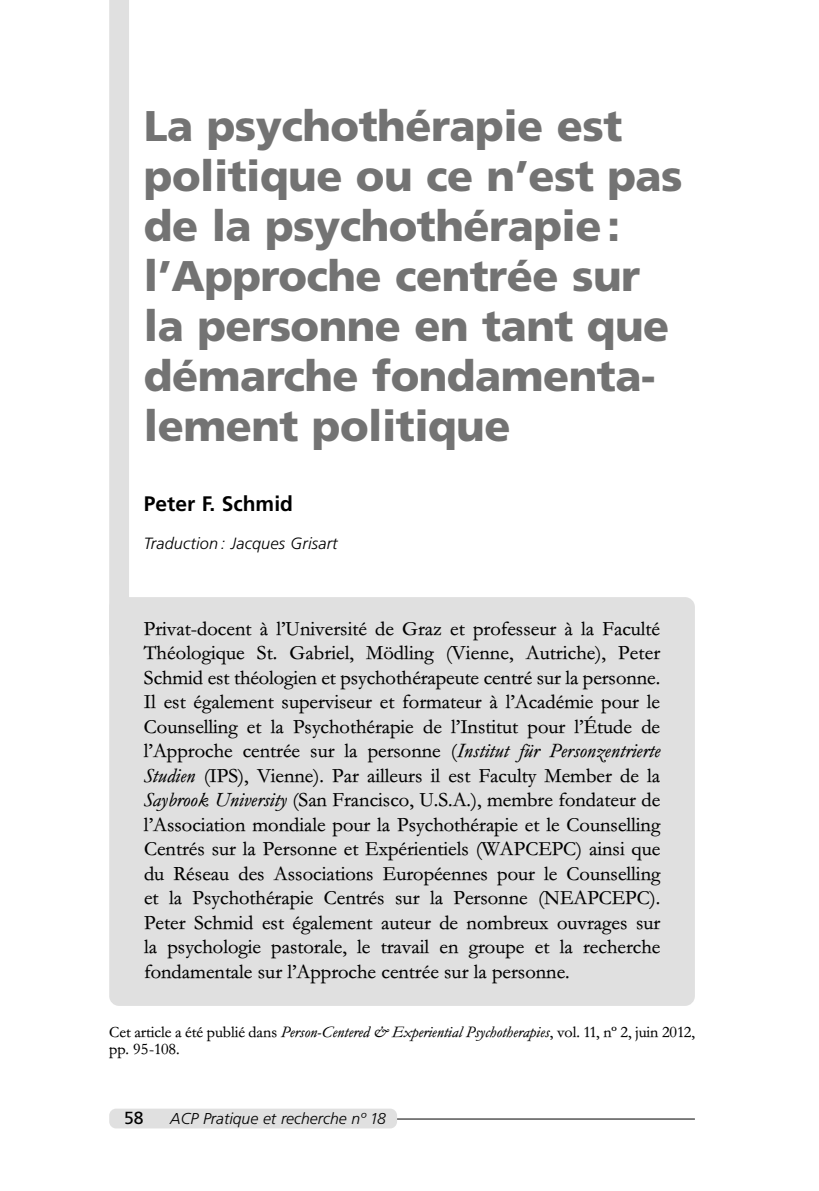
<style>
.page{position:relative;width:819px;height:1191px;background:#fff}
.page>*{position:absolute;margin:0;border:0;box-sizing:border-box;transform-origin:0 0}
.t1{font:900 42.88px/49.9px "Frutiger";letter-spacing:-.01em;color:#737373}
.t2{font:700 21px "Frutiger";color:#000}
.t3{font:20.47px/24.5px "Gar M Two";color:#000;text-align:justify}
.t4{font:17.5px "Frutiger";color:#000}
.t5{font:italic 300 16.28px "Frutiger";letter-spacing:.01em;color:#000}
.t6{font:16.1px/17.5px "Gar M Two";color:#000}
.t7{font:italic 300 15.75px "Frutiger";color:#000}
.s1{font-style:italic}
</style>
<div class="page">
<div style="left:109px;top:597px;width:585px;height:409px;background:#e0e0e0;border-radius:10px"></div>
<div style="left:109px;top:0;width:20px;height:604px;background:#e0e0e0"></div>
<div style="left:109px;top:1108px;width:288px;height:20px;background:#e0e0e0;border-radius:7px"></div>
<hr style="left:397px;top:1118px;width:297px;height:1px;background:#000">
<h1 class="t1" style="left:144px;top:105px;width:540px">La psychothérapie est politique ou ce n’est pas de la psychothérapie: l’Approche centrée sur la personne en tant que démarche fondamenta&shy;lement politique</h1>
<p class="t2" style="left:144px;top:495px;width:150px">Peter F. Schmid</p>
<p class="t5" style="left:144px;top:537px;width:195px">Traduction : Jacques Grisart</p>
<p class="t3" style="left:144px;top:615px;width:518px">Privat-docent à l’Université de Graz et professeur à la Faculté Théologique St. Gabriel, Mödling (Vienne, Autriche), Peter Schmid est théologien et psychothérapeute centré sur la personne.<br>Il est également superviseur et formateur à l’Académie pour le Counselling et la Psychothérapie de l’Institut pour l’Étude de l’Approche centrée sur la personne (<span class="s1">Institut für Personzentrierte Studien</span> (IPS), Vienne). Par ailleurs il est Faculty Member de la <span class="s1">Saybrook University</span> (San Francisco, U.S.A.), membre fondateur de l’Association mondiale pour la Psychothérapie et le Counselling Centrés sur la Personne et Expérientiels (WAPCEPC) ainsi que du Réseau des Associations Européennes pour le Counselling et la Psychothérapie Centrés sur la Personne (NEAPCEPC).<br>Peter Schmid est également auteur de nombreux ouvrages sur la psychologie pastorale, le travail en groupe et la recherche fondamentale sur l’Approche centrée sur la personne.</p>
<p class="t6" style="left:109px;top:1022px;width:587px">Cet article a été publié dans <span class="s1">Person-Centered &amp; Experiential Psychotherapies</span>, vol. 11, nº 2, juin 2012, pp. 95-108.</p>
<p class="t4" style="left:124px;top:1111px;width:21px">58</p>
<p class="t7" style="left:170px;top:1112px;width:217px">ACP Pratique et recherche nº 18</p>
</div>
